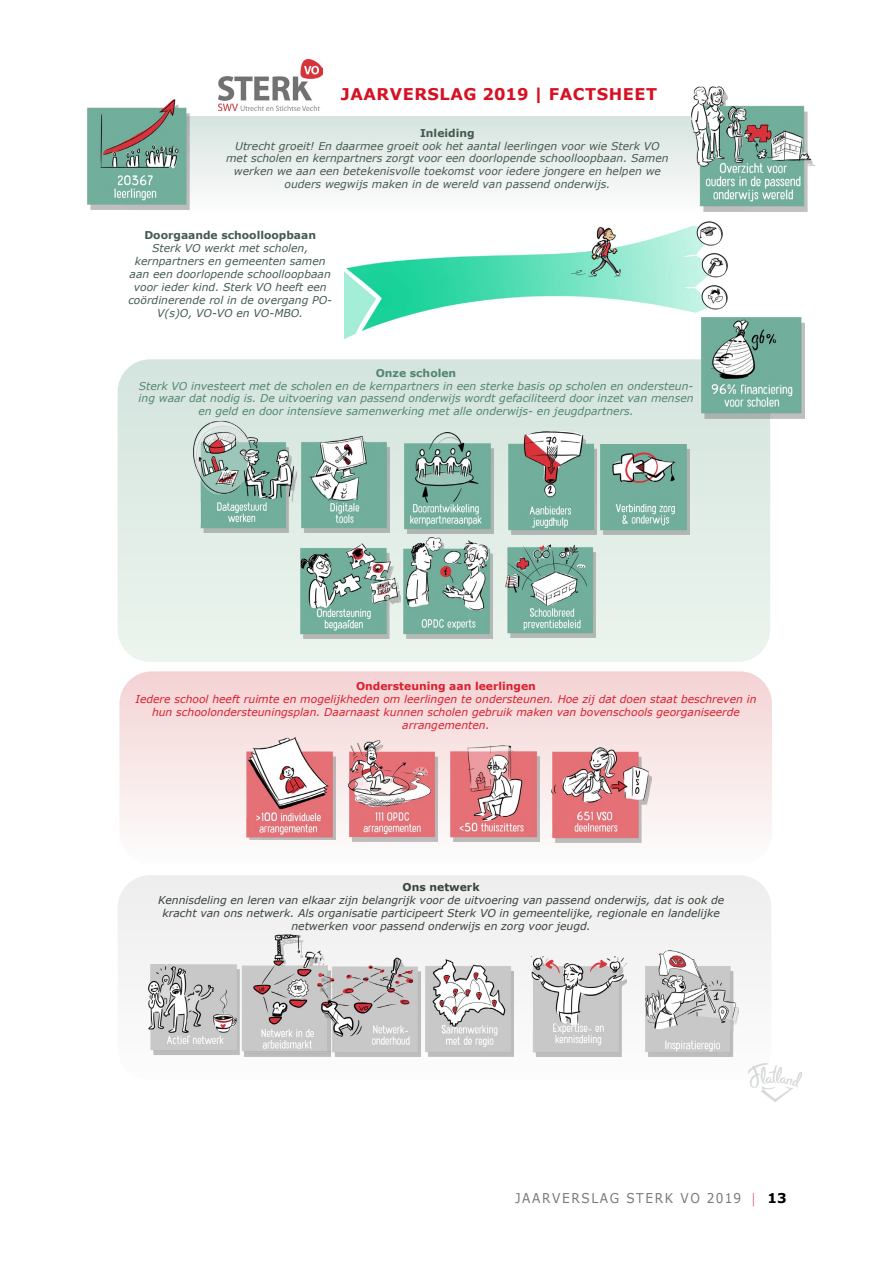
<style>
.page{position:relative;width:893px;height:1263px;background:#fff}
.page>*{position:absolute;margin:0;border:0;box-sizing:border-box;transform-origin:0 0}
.t1{font:700 16.2px "Verdana";letter-spacing:.035em;color:#d51123}
.t2{font:13.5px "Verdana";letter-spacing:.135em;color:#797876;scale:.9 1}
.t3{font:italic 10.8px/12.9px "Verdana";color:#445b51;text-align:center}
.t4{font:italic 10.8px/12.9px "Verdana";color:#52866f;text-align:center}
.t5{font:italic 10.8px/12.9px "Verdana";color:#38433b;text-align:center}
.t6{font:italic 10.8px/12.9px "Verdana";color:#d91f2e;text-align:center}
.t7{font:700 10.8px "Verdana";color:#445b51}
.t8{font:700 10.8px "Verdana";color:#d91f2e}
.t9{font:700 10.8px "Verdana";color:#52866f}
.t10{font:700 10.8px "Verdana";color:#38433b}
.s1{font-family:"Minion Pro";color:#eb616a}
.s2{font-weight:700;color:#000}
</style>
<div class="page">
<svg style="left:192px;top:116px;width:499px;height:75px"></svg>
<svg style="left:118px;top:359px;width:652px;height:303px;background:#dfebe5"></svg>
<svg style="left:119px;top:671px;width:653px;height:172px"></svg>
<svg style="left:118px;top:875px;width:653px;height:199px"></svg>
<img style="left:344px;top:211px;width:394px;height:129px">
<img style="left:218px;top:60px;width:104px;height:51px">
<img style="left:749px;top:1063px;width:53px;height:38px">
<img style="left:193px;top:420px;width:104px;height:112px">
<img style="left:302px;top:437px;width:88px;height:96px">
<img style="left:405px;top:432px;width:88px;height:101px">
<img style="left:88px;top:100px;width:104px;height:110px">
<img style="left:301px;top:543px;width:99px;height:95px">
<img style="left:348px;top:740px;width:90px;height:102px">
<img style="left:404px;top:537px;width:88px;height:102px">
<img style="left:691px;top:86px;width:123px;height:125px">
<img style="left:505px;top:545px;width:90px;height:93px">
<img style="left:701px;top:318px;width:103px;height:101px">
<img style="left:451px;top:746px;width:88px;height:96px">
<img style="left:508px;top:431px;width:88px;height:103px">
<img style="left:601px;top:444px;width:88px;height:90px">
<img style="left:552px;top:747px;width:99px;height:95px">
<img style="left:244px;top:737px;width:91px;height:103px">
<img style="left:149px;top:964px;width:90px;height:93px">
<img style="left:530px;top:956px;width:96px;height:100px">
<img style="left:239px;top:934px;width:91px;height:122px">
<img style="left:318px;top:957px;width:103px;height:99px">
<img style="left:426px;top:959px;width:88px;height:97px">
<img style="left:645px;top:950px;width:93px;height:106px">
<h1 class="t1" style="left:341px;top:83px;width:318px">JAARVERSLAG 2019 | FACTSHEET</h1>
<p class="t7" style="left:420px;top:125px;width:56px">Inleiding</p>
<p class="t3" style="left:226px;top:139px;width:444px">Utrecht groeit! En daarmee groeit ook het aantal leerlingen voor wie Sterk VO met scholen en kernpartners zorgt voor een doorlopende schoolloopbaan. Samen werken we aan een betekenisvolle toekomst voor iedere jongere en helpen we ouders wegwijs maken in de wereld van passend onderwijs.</p>
<p class="t7" style="left:144px;top:227px;width:173px">Doorgaande schoolloopbaan</p>
<p class="t3" style="left:128px;top:241px;width:205px">Sterk VO werkt met scholen, kernpartners en gemeenten samen aan een doorlopende schoolloopbaan voor ieder kind. Sterk VO heeft een coördinerende rol in de overgang PO-<br>V(s)O, VO-VO en VO-MBO.</p>
<p class="t9" style="left:376px;top:365px;width:82px">Onze scholen</p>
<p class="t4" style="left:139px;top:379px;width:556px">Sterk VO investeert met de scholen en de kernpartners in een sterke basis op scholen en ondersteun&shy;ing waar dat nodig is. De uitvoering van passend onderwijs wordt gefaciliteerd door inzet van mensen en geld en door intensieve samenwerking met alle onderwijs- en jeugdpartners.</p>
<p class="t8" style="left:356px;top:679px;width:181px">Ondersteuning aan leerlingen</p>
<p class="t6" style="left:136px;top:693px;width:622px">Iedere school heeft ruimte en mogelijkheden om leerlingen te ondersteunen. Hoe zij dat doen staat beschreven in hun schoolondersteuningsplan. Daarnaast kunnen scholen gebruik maken van bovenschools georganiseerde arrangementen.</p>
<p class="t10" style="left:403px;top:879px;width:78px">Ons netwerk</p>
<p class="t5" style="left:158px;top:893px;width:568px">Kennisdeling en leren van elkaar zijn belangrijk voor de uitvoering van passend onderwijs, dat is ook de kracht van ons netwerk. Als organisatie participeert Sterk VO in gemeentelijke, regionale en landelijke netwerken voor passend onderwijs en zorg voor jeugd.</p>
<p class="t2" style="left:515px;top:1189px;width:303px">JAARVERSLAG STERK VO 2019 <span class="s1">|</span> <span class="s2">13</span></p>
</div>
